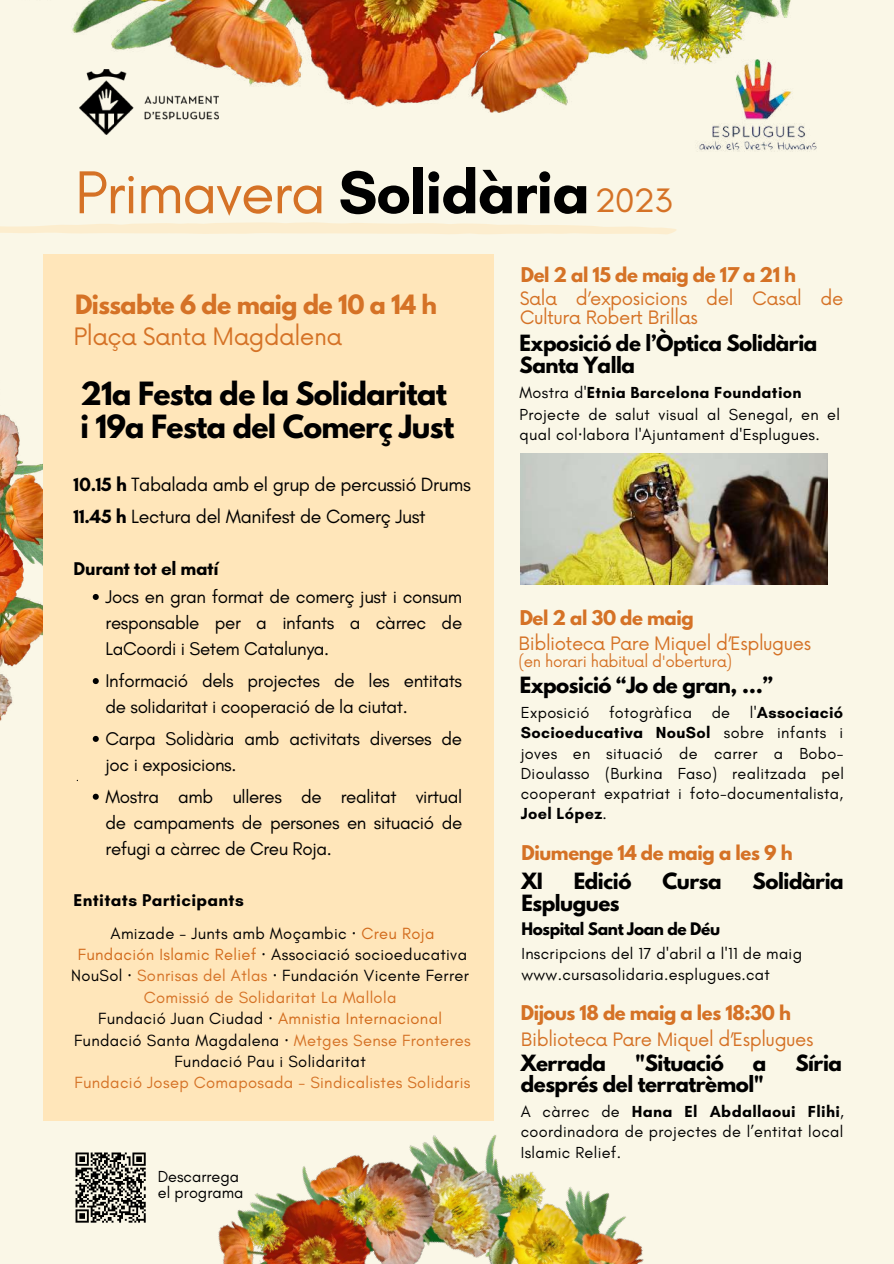
<style>
.page{position:relative;width:894px;height:1264px;background:#fff}
.page>*{position:absolute;margin:0;border:0;box-sizing:border-box;transform-origin:0 0}
.t1{font:61.65px "Glacial Indifference";letter-spacing:-.025em;color:#d57226}
.t2{font:700 28.35px/32.7px "League Spartan";letter-spacing:-.025em;color:#000}
.t3{font:700 23.55px "League Spartan";letter-spacing:-.025em;color:#d57226}
.t4{font:23.4px "Now";letter-spacing:-.025em;color:#d57226}
.t5{font:700 19.8px/22.5px "League Spartan";letter-spacing:-.025em;color:#000}
.t6{font:19.5px/32.2px "Glacial Indifference";letter-spacing:-.02em;color:#000}
.t7{font:18.75px/26.2px "Glacial Indifference";letter-spacing:-.02em;color:#000;text-align:justify}
.t8{font:700 18.75px "Glacial Indifference";letter-spacing:-.02em;color:#000}
.t9{font:18px/19.2px "Now";letter-spacing:-.025em;color:#d57226}
.t10{font:700 18px "League Spartan";letter-spacing:-.025em;color:#d57226}
.t11{font:700 17.4px "Glacial Indifference";letter-spacing:.02em;color:#000}
.t12{font:16.5px/21.5px "Glacial Indifference";letter-spacing:.02em;color:#000;text-align:center}
.t13{font:16.5px "Glacial Indifference";letter-spacing:.02em;color:#d57226}
.t14{font:16.35px/20.2px "Glacial Indifference";letter-spacing:.02em;color:#000;text-align:justify}
.t15{font:700 16.35px "Glacial Indifference";letter-spacing:.02em;color:#000}
.t16{font:16.35px/15.8px "Glacial Indifference";color:#000}
.t17{font:700 15.3px "League Spartan";letter-spacing:-.025em;color:#000}
.t18{font:15px "Now";letter-spacing:-.025em;color:#d57226}
.s1{font-weight:700;color:#000}
.s2{font-size:34.5px}
.s3{font-weight:700}
.s4{font-family:"Noto Sans"}
.s5{color:#d26b1c}
.s6{color:#d57226}
.s7{font-weight:400}
</style>
<div class="page">
<div style="left:0;top:0;width:893px;height:1263px;background:#faf7e7"></div>
<img style="left:0;top:414px;width:43px;height:307px">
<div style="left:43px;top:254px;width:450px;height:866px;background:#ffe6ba"></div>
<img style="left:699px;top:113px;width:118px;height:39px">
<img style="left:84px;top:113px;width:134px;height:22px">
<img style="left:520px;top:453px;width:307px;height:131px">
<img style="left:72px;top:0;width:720px;height:113px">
<img style="left:43px;top:1031px;width:601px;height:232px">
<svg style="left:0;top:222px;width:676px;height:12px"></svg>
<div style="left:72px;top:1148px;width:77px;height:78px;background:#faf7e7"></div>
<svg style="left:75px;top:1152px;width:71px;height:71px"></svg>
<svg style="left:93px;top:594px;width:6px;height:6px"></svg>
<svg style="left:93px;top:678px;width:6px;height:6px"></svg>
<svg style="left:93px;top:736px;width:6px;height:6px"></svg>
<svg style="left:93px;top:793px;width:6px;height:6px"></svg>
<h1 class="t1" style="left:75px;top:155px;width:598px">Primavera <span class="s1">Solidària</span> <span class="s2">2023</span></h1>
<h3 class="t3" style="left:75px;top:293px;width:363px">Dissabte 6 de maig de 10 a 14 h</h3>
<h3 class="t4" style="left:74px;top:323px;width:270px">Plaça Santa Magdalena</h3>
<h2 class="t2" style="left:80px;top:381px;width:375px">21a Festa de la Solidaritat i 19a Festa del Comerç Just</h2>
<p class="t6" style="left:74px;top:467px;width:398px"><span class="s3">10.15 h</span> Tabalada amb el grup de percussió Drums<br><span class="s3">11.45 h</span> Lectura del Manifest de Comerç Just</p>
<p class="t8" style="left:74px;top:556px;width:146px">Durant tot el matí</p>
<p class="t7" style="left:105px;top:583px;width:358px">Jocs en gran format de comerç just i consum responsable per a infants a càrrec de LaCoordi i Setem Catalunya.</p>
<p class="t7" style="left:105px;top:667px;width:358px">Informació dels projectes de les entitats de solidaritat i cooperació de la ciutat.</p>
<p class="t7" style="left:105px;top:725px;width:358px">Carpa Solidària amb activitats diverses de joc i exposicions.</p>
<p class="t7" style="left:105px;top:783px;width:358px">Mostra amb ulleres de realitat virtual de campaments de persones en situació de refugi a càrrec de Creu Roja.</p>
<p class="t11" style="left:74px;top:889px;width:172px">Entitats Participants</p>
<p class="t12" style="left:71px;top:922px;width:401px">Amizade - Junts amb Moçambic <span class="s4">·</span> <span class="s5">Creu Roja Fundación Islamic Relief</span> <span class="s4">·</span> Associació socioeducativa NouSol <span class="s4">·</span> <span class="s6">Sonrisas del Atlas</span> <span class="s4">·</span> Fundación Vicente Ferrer <span class="s6">Comissió de Solidaritat La Mallola<br></span>Fundació Juan Ciudad <span class="s4">·</span> <span class="s5">Amnistia Internacional </span>Fundació Santa Magdalena <span class="s4">·</span> <span class="s6">Metges Sense Fronteres </span>Fundació Pau i Solidaritat</p>
<p class="t13" style="left:74px;top:1072px;width:397px">Fundació Josep Comaposada - Sindicalistes Solidaris</p>
<p class="t16" style="left:158px;top:1168px;width:87px">Descarrega el programa</p>
<p class="t10" style="left:520px;top:266px;width:277px">Del 2 al 15 de maig de 17 a 21 h</p>
<p class="t9" style="left:519px;top:290px;width:325px">Sala d’exposicions del Casal de<br>Cultura Robert Brillas</p>
<p class="t5" style="left:519px;top:334px;width:299px">Exposició de l’Òptica Solidària<br>Santa Yalla</p>
<p class="t15" style="left:519px;top:383px;width:283px"><span class="s7">Mostra d'</span>Etnia Barcelona Foundation</p>
<p class="t14" style="left:519px;top:404px;width:322px">Projecte de salut visual al Senegal, en el qual col<span class="s4">·</span>labora l'Ajuntament d'Esplugues.</p>
<p class="t10" style="left:519px;top:608px;width:175px">Del 2 al 30 de maig</p>
<p class="t9" style="left:518px;top:634px;width:294px">Biblioteca Pare Miquel d’Esplugues</p>
<p class="t18" style="left:518px;top:653px;width:215px">(en horari habitual d'obertura)</p>
<p class="t5" style="left:519px;top:676px;width:255px">Exposició “Jo de gran, …”</p>
<p class="t14" style="left:520px;top:702px;width:324px">Exposició fotogràfica de l'<span class="s3">Associació Socioeducativa NouSol</span> sobre infants i joves en situació de carrer a Bobo-Dioulasso (Burkina Faso) realitzada pel cooperant expatriat i foto-documentalista, <span class="s3">Joel López</span>.</p>
<p class="t10" style="left:521px;top:844px;width:273px">Diumenge 14 de maig a les 9 h</p>
<p class="t5" style="left:521px;top:872px;width:23px">XI</p>
<p class="t5" style="left:573px;top:872px;width:59px">Edició</p>
<p class="t5" style="left:662px;top:872px;width:61px">Cursa</p>
<p class="t5" style="left:752px;top:872px;width:93px">Solidària</p>
<p class="t5" style="left:521px;top:894px;width:100px">Esplugues</p>
<p class="t17" style="left:521px;top:921px;width:200px">Hospital Sant Joan de Déu</p>
<p class="t14" style="left:521px;top:963px;width:250px">www.cursasolidaria.esplugues.cat</p>
<p class="t14" style="left:521px;top:943px;width:282px">Inscripcions del 17 d'abril a l'11 de maig</p>
<p class="t10" style="left:520px;top:1004px;width:271px">Dijous 18 de maig a les 18:30 h</p>
<p class="t9" style="left:520px;top:1030px;width:294px">Biblioteca Pare Miquel d’Esplugues</p>
<p class="t5" style="left:520px;top:1053px;width:87px">Xerrada</p>
<p class="t5" style="left:634px;top:1053px;width:90px">"Situació</p>
<p class="t5" style="left:752px;top:1053px;width:15px">a</p>
<p class="t5" style="left:795px;top:1053px;width:48px">Síria</p>
<p class="t5" style="left:520px;top:1075px;width:245px">després del terratrèmol"</p>
<p class="t14" style="left:520px;top:1101px;width:325px">A càrrec de <span class="s3">Hana El Abdallaoui Flihi</span>, coordinadora de projectes de l’entitat local Islamic Relief.</p>
</div>
